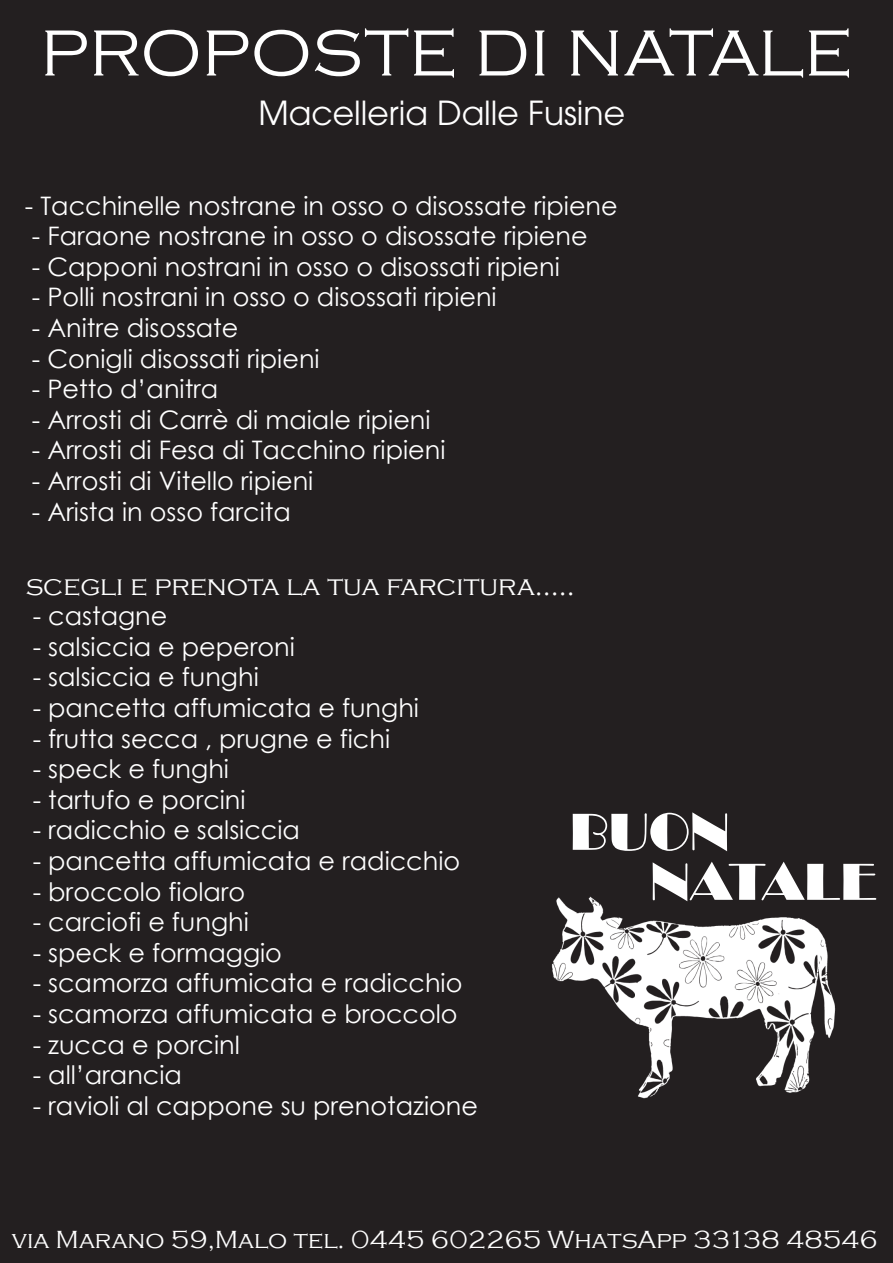
<style>
.page{position:relative;width:893px;height:1263px;background:#231f20}
.page>*{position:absolute;margin:0;border:0;box-sizing:border-box;transform-origin:0 0}
.t1{font:300 67.5px "Copperplate Gothic";color:#fff}
.t2{font:54px/49.9px "Broadway";color:#fff}
.t3{font:33px "ITC Avant Garde Pro";color:#fff}
.t4{font:300 28.5px "Copperplate Gothic";color:#fff}
.t5{font:25.5px "Century Gothic";color:#fff}
.t6{font:300 25.5px "Copperplate Gothic";color:#fff}
</style>
<div class="page">
<img style="left:551px;top:896px;width:285px;height:203px">
<h1 class="t1" style="left:40px;top:17px;width:814px">PROPOSTE DI NATALE</h1>
<p class="t3" style="left:259px;top:92px;width:368px">Macelleria Dalle Fusine</p>
<p class="t5" style="left:25px;top:188px;width:594px">- Tacchinelle nostrane in osso o disossate ripiene</p>
<p class="t5" style="left:32px;top:218px;width:557px">- Faraone nostrane in osso o disossate ripiene</p>
<p class="t5" style="left:32px;top:249px;width:529px">- Capponi nostrani in osso o disossati ripieni</p>
<p class="t5" style="left:32px;top:279px;width:466px">- Polli nostrani in osso o disossati ripieni</p>
<p class="t5" style="left:32px;top:310px;width:208px">- Anitre disossate</p>
<p class="t5" style="left:32px;top:341px;width:289px">- Conigli disossati ripieni</p>
<p class="t5" style="left:32px;top:371px;width:188px">- Petto d’anitra</p>
<p class="t5" style="left:32px;top:402px;width:400px">- Arrosti di Carrè di maiale ripieni</p>
<p class="t5" style="left:32px;top:432px;width:415px">- Arrosti di Fesa di Tacchino ripieni</p>
<p class="t5" style="left:32px;top:463px;width:283px">- Arrosti di Vitello ripieni</p>
<p class="t5" style="left:32px;top:494px;width:260px">- Arista in osso farcita</p>
<p class="t4" style="left:26px;top:570px;width:551px">scegli e prenota la tua farcitura.....</p>
<p class="t5" style="left:33px;top:598px;width:136px">- castagne</p>
<p class="t5" style="left:33px;top:629px;width:264px">- salsiccia e peperoni</p>
<p class="t5" style="left:33px;top:659px;width:228px">- salsiccia e funghi</p>
<p class="t5" style="left:33px;top:690px;width:388px">- pancetta affumicata e funghi</p>
<p class="t5" style="left:33px;top:720px;width:359px">- frutta secca , prugne e fichi</p>
<p class="t5" style="left:33px;top:751px;width:198px">- speck e funghi</p>
<p class="t5" style="left:33px;top:782px;width:214px">- tartufo e porcini</p>
<p class="t5" style="left:33px;top:812px;width:269px">- radicchio e salsiccia</p>
<p class="t5" style="left:33px;top:843px;width:429px">- pancetta affumicata e radicchio</p>
<p class="t5" style="left:33px;top:873px;width:214px">- broccolo fiolaro</p>
<p class="t5" style="left:33px;top:904px;width:218px">- carciofi e funghi</p>
<p class="t5" style="left:33px;top:935px;width:251px">- speck e formaggio</p>
<p class="t5" style="left:33px;top:965px;width:431px">- scamorza affumicata e radicchio</p>
<p class="t5" style="left:33px;top:996px;width:426px">- scamorza affumicata e broccolo</p>
<p class="t5" style="left:33px;top:1026px;width:209px">- zucca e porcinI</p>
<p class="t5" style="left:33px;top:1057px;width:151px">- all’arancia</p>
<p class="t5" style="left:33px;top:1088px;width:447px">- ravioli al cappone su prenotazione</p>
<h2 class="t2" style="left:650px;top:807px;width:228px;text-indent:-80px">BUON<br>NATALE</h2>
<p class="t6" style="left:12px;top:1225px;width:868px">via Marano 59,Malo tel. 0445 602265 WhatsApp 33138 48546</p>
</div>
